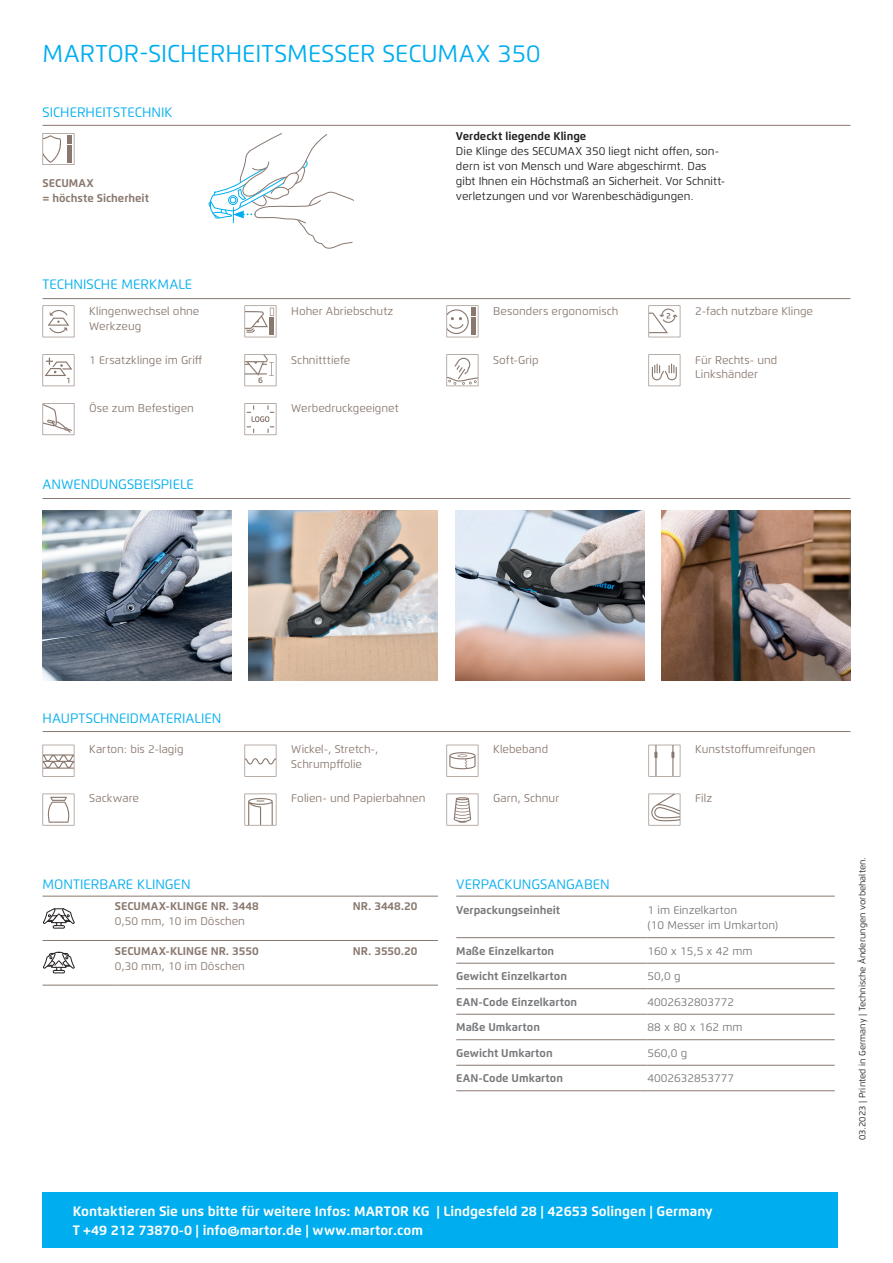
<style>
.page{position:relative;width:893px;height:1263px;background:#fff}
.page>*{position:absolute;margin:0;border:0;box-sizing:border-box;transform-origin:0 0}
.t1{font:24.3px "Flexo";color:#00aeef}
.t2{font:700 13.65px/19.2px "Flexo";color:#fff}
.t3{font:13.65px "Flexo";color:#00aeef}
.t4{font:11.25px/14.9px "Flexo";color:#89786e}
.t5{font:11.25px/14.9px "Flexo";color:#231f20}
.t6{font:700 11.25px "Flexo";color:#76787b}
.t7{font:11.25px/14.9px "Flexo";color:#76787b}
.t8{font:700 11.25px/14.9px "Flexo";color:#89786e}
.t9{font:700 11.25px "Flexo";color:#231f20}
.t10{font:9px "Flexo";color:#231f20}
</style>
<div class="page">
<img style="left:249px;top:510px;width:189px;height:170px">
<img style="left:455px;top:510px;width:189px;height:170px">
<img style="left:661px;top:510px;width:189px;height:170px">
<img style="left:43px;top:510px;width:189px;height:170px">
<svg style="left:43px;top:305px;width:31px;height:32px"></svg>
<svg style="left:244px;top:305px;width:32px;height:32px"></svg>
<svg style="left:446px;top:305px;width:32px;height:32px"></svg>
<svg style="left:648px;top:305px;width:32px;height:32px"></svg>
<svg style="left:43px;top:354px;width:31px;height:32px"></svg>
<svg style="left:244px;top:354px;width:32px;height:32px"></svg>
<svg style="left:446px;top:354px;width:32px;height:32px"></svg>
<svg style="left:648px;top:354px;width:32px;height:32px"></svg>
<svg style="left:43px;top:403px;width:31px;height:32px"></svg>
<svg style="left:244px;top:403px;width:32px;height:32px"></svg>
<svg style="left:43px;top:133px;width:31px;height:32px"></svg>
<svg style="left:208px;top:133px;width:146px;height:116px"></svg>
<hr style="left:43px;top:298px;width:807px;height:1px;background:#89786e">
<hr style="left:43px;top:125px;width:807px;height:1px;background:#89786e">
<hr style="left:43px;top:498px;width:807px;height:1px;background:#89786e">
<hr style="left:43px;top:731px;width:807px;height:1px;background:#89786e">
<hr style="left:456px;top:896px;width:379px;height:1px;background:#89786e">
<svg style="left:43px;top:745px;width:31px;height:32px"></svg>
<svg style="left:244px;top:745px;width:32px;height:32px"></svg>
<svg style="left:446px;top:745px;width:32px;height:32px"></svg>
<svg style="left:648px;top:745px;width:32px;height:32px"></svg>
<svg style="left:43px;top:794px;width:31px;height:31px"></svg>
<svg style="left:244px;top:794px;width:32px;height:31px"></svg>
<svg style="left:446px;top:794px;width:32px;height:31px"></svg>
<svg style="left:648px;top:794px;width:32px;height:31px"></svg>
<hr style="left:43px;top:896px;width:395px;height:1px;background:#89786e">
<div style="left:43px;top:1193px;width:795px;height:55px;background:#00aeef"></div>
<hr style="left:115px;top:985px;width:323px;height:1px;background:#89786e">
<hr style="left:43px;top:985px;width:72px;height:1px;background:#89786e">
<hr style="left:115px;top:940px;width:323px;height:1px;background:#89786e">
<hr style="left:43px;top:940px;width:72px;height:1px;background:#89786e">
<svg style="left:43px;top:908px;width:31px;height:20px"></svg>
<svg style="left:43px;top:952px;width:32px;height:21px"></svg>
<hr style="left:648px;top:1090px;width:187px;height:1px;background:#89786e">
<hr style="left:456px;top:1090px;width:192px;height:1px;background:#89786e">
<hr style="left:648px;top:1065px;width:187px;height:1px;background:#89786e">
<hr style="left:456px;top:1065px;width:192px;height:1px;background:#89786e">
<hr style="left:648px;top:1039px;width:187px;height:1px;background:#89786e">
<hr style="left:456px;top:1039px;width:192px;height:1px;background:#89786e">
<hr style="left:648px;top:1014px;width:187px;height:1px;background:#89786e">
<hr style="left:456px;top:1014px;width:192px;height:1px;background:#89786e">
<hr style="left:648px;top:988px;width:187px;height:1px;background:#89786e">
<hr style="left:456px;top:988px;width:192px;height:1px;background:#89786e">
<hr style="left:648px;top:963px;width:187px;height:1px;background:#89786e">
<hr style="left:456px;top:963px;width:192px;height:1px;background:#89786e">
<hr style="left:648px;top:937px;width:187px;height:1px;background:#89786e">
<hr style="left:456px;top:937px;width:192px;height:1px;background:#89786e">
<h1 class="t1" style="left:43px;top:38px;width:500px">MARTOR-SICHERHEITSMESSER SECUMAX 350</h1>
<p class="t3" style="left:43px;top:104px;width:132px">SICHERHEITSTECHNIK</p>
<p class="t8" style="left:43px;top:176px;width:108px">SECUMAX<br>= höchste Sicherheit</p>
<p class="t3" style="left:43px;top:276px;width:151px">TECHNISCHE MERKMALE</p>
<p class="t9" style="left:456px;top:129px;width:132px">Verdeckt liegende Klinge</p>
<p class="t5" style="left:456px;top:144px;width:271px">Die Klinge des SECUMAX 350 liegt nicht offen, son&shy;dern ist von Mensch und Ware abgeschirmt. Das gibt Ihnen ein Höchstmaß an Sicherheit. Vor Schnitt&shy;verletzungen und vor Warenbeschädigungen.</p>
<p class="t4" style="left:89px;top:303px;width:112px">Klingenwechsel ohne<br>Werkzeug</p>
<p class="t4" style="left:291px;top:303px;width:104px">Hoher Abriebschutz</p>
<p class="t4" style="left:493px;top:303px;width:127px">Besonders ergonomisch</p>
<p class="t4" style="left:695px;top:303px;width:119px">2-fach nutzbare Klinge</p>
<p class="t4" style="left:89px;top:352px;width:115px">1 Ersatzklinge im Griff</p>
<p class="t4" style="left:291px;top:352px;width:61px">Schnitttiefe</p>
<p class="t4" style="left:493px;top:352px;width:47px">Soft-Grip</p>
<p class="t4" style="left:695px;top:352px;width:84px">Für Rechts- und<br>Linkshänder</p>
<p class="t4" style="left:89px;top:401px;width:106px">Öse zum Befestigen</p>
<p class="t4" style="left:291px;top:401px;width:109px">Werbedruckgeeignet</p>
<p class="t3" style="left:43px;top:476px;width:153px">ANWENDUNGSBEISPIELE</p>
<p class="t3" style="left:43px;top:710px;width:180px">HAUPTSCHNEIDMATERIALIEN</p>
<p class="t4" style="left:89px;top:741px;width:96px">Karton: bis 2-lagig</p>
<p class="t4" style="left:291px;top:741px;width:89px">Wickel-, Stretch-,<br>Schrumpffolie</p>
<p class="t4" style="left:493px;top:741px;width:56px">Klebeband</p>
<p class="t4" style="left:695px;top:741px;width:122px">Kunststoffumreifungen</p>
<p class="t4" style="left:89px;top:790px;width:51px">Sackware</p>
<p class="t4" style="left:291px;top:790px;width:136px">Folien- und Papierbahnen</p>
<p class="t4" style="left:493px;top:790px;width:68px">Garn, Schnur</p>
<p class="t4" style="left:695px;top:790px;width:19px">Filz</p>
<p class="t3" style="left:43px;top:876px;width:150px">MONTIERBARE KLINGEN</p>
<p class="t8" style="left:115px;top:898px;width:145px">SECUMAX-KLINGE NR. 3448</p>
<p class="t8" style="left:353px;top:898px;width:66px">NR. 3448.20</p>
<p class="t4" style="left:115px;top:913px;width:132px">0,50 mm, 10 im Döschen</p>
<p class="t8" style="left:115px;top:943px;width:145px">SECUMAX-KLINGE NR. 3550</p>
<p class="t8" style="left:353px;top:943px;width:66px">NR. 3550.20</p>
<p class="t4" style="left:115px;top:958px;width:132px">0,30 mm, 10 im Döschen</p>
<p class="t3" style="left:456px;top:876px;width:155px">VERPACKUNGSANGABEN</p>
<p class="t6" style="left:456px;top:903px;width:105px">Verpackungseinheit</p>
<p class="t7" style="left:648px;top:903px;width:132px">1 im Einzelkarton<br>(10 Messer im Umkarton)</p>
<p class="t6" style="left:456px;top:944px;width:99px">Maße Einzelkarton</p>
<p class="t7" style="left:648px;top:943px;width:107px">160 x 15,5 x 42 mm</p>
<p class="t6" style="left:456px;top:969px;width:112px">Gewicht Einzelkarton</p>
<p class="t7" style="left:648px;top:969px;width:35px">50,0 g</p>
<p class="t6" style="left:456px;top:995px;width:123px">EAN-Code Einzelkarton</p>
<p class="t7" style="left:648px;top:994px;width:88px">4002632803772</p>
<p class="t6" style="left:456px;top:1020px;width:85px">Maße Umkarton</p>
<p class="t7" style="left:648px;top:1020px;width:97px">88 x 80 x 162 mm</p>
<p class="t6" style="left:456px;top:1046px;width:98px">Gewicht Umkarton</p>
<p class="t7" style="left:648px;top:1045px;width:41px">560,0 g</p>
<p class="t6" style="left:456px;top:1071px;width:108px">EAN-Code Umkarton</p>
<p class="t7" style="left:648px;top:1071px;width:88px">4002632853777</p>
<p class="t2" style="left:73px;top:1202px;width:642px">Kontaktieren Sie uns bitte für weitere Infos: MARTOR KG | Lindgesfeld 28 | 42653 Solingen | Germany<br>T +49 212 73870-0 | info@martor.de | www.martor.com</p>
<p class="t10" style="left:857px;top:1140px;width:285px;rotate:-90deg">03.2023 | Printed in Germany | Technische Änderungen vorbehalten.</p>
</div>
